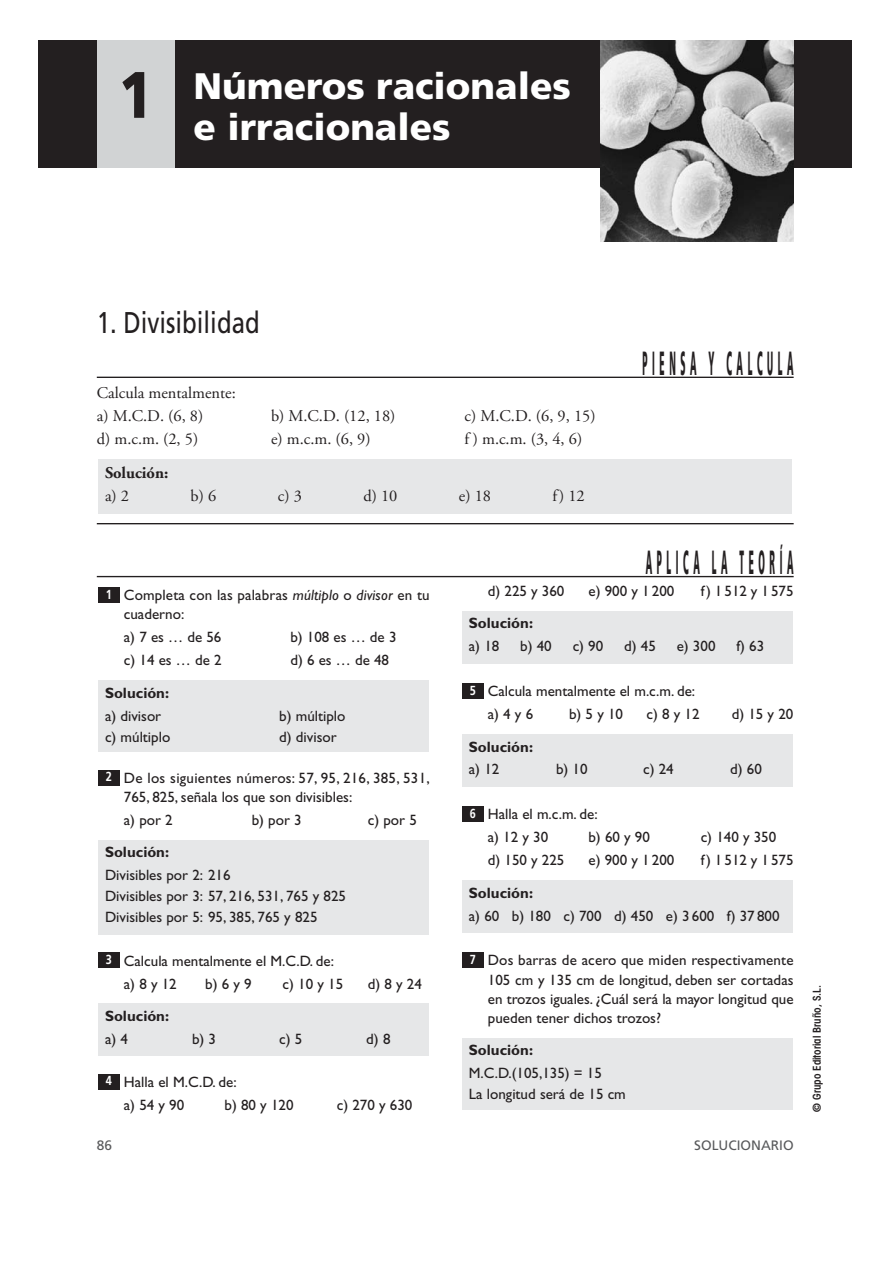
<style>
.page{position:relative;width:893px;height:1263px;background:#fff}
.page>*{position:absolute;margin:0;border:0;box-sizing:border-box;transform-origin:0 0}
.t1{font:900 36.9px/41px "Frutiger";color:#fff}
.t2{font:900 33.45px "Frutiger";letter-spacing:.55em;color:#231f20;scale:.25 1}
.t3{font:30px "Frutiger";color:#231f20;scale:.8 1}
.t4{font:16.35px/23px "Adobe Garamond";color:#231f20}
.t5{font:700 16.35px "Adobe Garamond";color:#231f20}
.t6{font:15px/19px "Gill Sans";color:#231f20}
.t7{font:700 15px "Gill Sans";color:#231f20}
.t8{font:13.65px "Frutiger";color:#58595b}
.t9{font:700 13.05px "Frutiger";color:#fff;scale:.83 1}
.t10{font:600 condensed 10.95px "Avant Garde";color:#231f20}
.s1{font-size:65.55px;color:#231f20}
.s2{font-style:italic}
</style>
<div class="page">
<div style="left:462px;top:1038px;width:330px;height:72px;background:#e6e7e8"></div>
<div style="left:462px;top:952px;width:21px;height:16px;background:#231f20"></div>
<div style="left:462px;top:881px;width:330px;height:52px;background:#e6e7e8"></div>
<div style="left:462px;top:806px;width:21px;height:16px;background:#231f20"></div>
<div style="left:462px;top:734px;width:330px;height:53px;background:#e6e7e8"></div>
<div style="left:462px;top:683px;width:21px;height:16px;background:#231f20"></div>
<div style="left:462px;top:611px;width:330px;height:53px;background:#e6e7e8"></div>
<div style="left:98px;top:1074px;width:21px;height:15px;background:#231f20"></div>
<div style="left:98px;top:1004px;width:330px;height:52px;background:#e6e7e8"></div>
<div style="left:98px;top:953px;width:21px;height:15px;background:#231f20"></div>
<div style="left:98px;top:840px;width:330px;height:95px;background:#e6e7e8"></div>
<div style="left:98px;top:770px;width:21px;height:15px;background:#231f20"></div>
<div style="left:98px;top:680px;width:330px;height:72px;background:#e6e7e8"></div>
<div style="left:98px;top:587px;width:21px;height:16px;background:#231f20"></div>
<hr style="left:97px;top:576px;width:696px;height:1px;background:#231f20">
<div style="left:39px;top:40px;width:812px;height:128px;background:#231f20"></div>
<div style="left:97px;top:40px;width:77px;height:128px;background:#d1d3d4"></div>
<img style="left:600px;top:40px;width:193px;height:201px">
<div style="left:98px;top:459px;width:694px;height:54px;background:#e6e7e8"></div>
<hr style="left:97px;top:377px;width:696px;height:1px;background:#231f20">
<hr style="left:97px;top:523px;width:696px;height:1px;background:#231f20">
<h1 class="t1" style="left:193px;top:68px;width:379px;text-indent:-75px"><span class="s1">1</span> Números racionales e irracionales</h1>
<h3 class="t3" style="left:97px;top:311px;width:205px">1. Divisibilidad</h3>
<p class="t4" style="left:97px;top:383px;width:140px">Calcula mentalmente: a) M.C.D. (6, 8)</p>
<p class="t4" style="left:271px;top:406px;width:126px">b) M.C.D. (12, 18)</p>
<p class="t4" style="left:464px;top:406px;width:132px">c) M.C.D. (6, 9, 15)</p>
<p class="t4" style="left:97px;top:429px;width:103px">d) m.c.m. (2, 5)</p>
<p class="t4" style="left:271px;top:429px;width:101px">e) m.c.m. (6, 9)</p>
<p class="t4" style="left:464px;top:429px;width:119px">f ) m.c.m. (3, 4, 6)</p>
<p class="t5" style="left:105px;top:466px;width:65px">Solución:</p>
<p class="t4" style="left:105px;top:486px;width:26px">a) 2</p>
<p class="t4" style="left:191px;top:486px;width:27px">b) 6</p>
<p class="t4" style="left:278px;top:486px;width:26px">c) 3</p>
<p class="t4" style="left:363px;top:486px;width:36px">d) 10</p>
<p class="t4" style="left:459px;top:486px;width:34px">e) 18</p>
<p class="t4" style="left:552px;top:486px;width:34px">f) 12</p>
<h2 class="t2" style="left:642px;top:350px;width:606px">PIENSA Y CALCULA</h2>
<h2 class="t2" style="left:645px;top:549px;width:593px">APLICA LA TEORÍA</h2>
<p class="t9" style="left:106px;top:589px;width:9px">1</p>
<p class="t6" style="left:124px;top:587px;width:307px">Completa con las palabras <span class="s2">múltiplo</span> o <span class="s2">divisor</span> en tu cuaderno:</p>
<p class="t6" style="left:124px;top:629px;width:99px">a) 7 es … de 56</p>
<p class="t6" style="left:290px;top:629px;width:108px">b) 108 es … de 3</p>
<p class="t6" style="left:124px;top:652px;width:99px">c) 14 es … de 2</p>
<p class="t6" style="left:290px;top:652px;width:100px">d) 6 es … de 48</p>
<p class="t7" style="left:105px;top:687px;width:66px">Solución:</p>
<p class="t6" style="left:105px;top:708px;width:58px">a) divisor</p>
<p class="t6" style="left:279px;top:708px;width:68px">b) múltiplo</p>
<p class="t6" style="left:105px;top:729px;width:67px">c) múltiplo</p>
<p class="t6" style="left:279px;top:729px;width:59px">d) divisor</p>
<p class="t9" style="left:106px;top:772px;width:9px">2</p>
<p class="t6" style="left:124px;top:770px;width:307px">De los siguientes números: 57, 95, 216, 385, 531,<br>765, 825, señala los que son divisibles:</p>
<p class="t6" style="left:124px;top:812px;width:50px">a) por 2</p>
<p class="t6" style="left:252px;top:812px;width:51px">b) por 3</p>
<p class="t6" style="left:368px;top:812px;width:51px">c) por 5</p>
<p class="t7" style="left:105px;top:847px;width:66px">Solución:</p>
<p class="t6" style="left:105px;top:866px;width:242px;line-height:21px">Divisibles por 2: 216<br>Divisibles por 3: 57, 216, 531, 765 y 825<br>Divisibles por 5: 95, 385, 765 y 825</p>
<p class="t9" style="left:106px;top:955px;width:9px">3</p>
<p class="t6" style="left:124px;top:951px;width:212px;line-height:23px">Calcula mentalmente el M.C.D. de: a) 8 y 12</p>
<p class="t6" style="left:205px;top:976px;width:48px">b) 6 y 9</p>
<p class="t6" style="left:282px;top:976px;width:62px">c) 10 y 15</p>
<p class="t6" style="left:368px;top:976px;width:56px">d) 8 y 24</p>
<p class="t7" style="left:105px;top:1011px;width:66px">Solución:</p>
<p class="t6" style="left:105px;top:1031px;width:24px">a) 4</p>
<p class="t6" style="left:192px;top:1031px;width:26px">b) 3</p>
<p class="t6" style="left:279px;top:1031px;width:25px">c) 5</p>
<p class="t6" style="left:366px;top:1031px;width:26px">d) 8</p>
<p class="t9" style="left:106px;top:1076px;width:9px">4</p>
<p class="t6" style="left:124px;top:1072px;width:114px;line-height:23px">Halla el M.C.D. de: a) 54 y 90</p>
<p class="t6" style="left:224px;top:1097px;width:70px">b) 80 y 120</p>
<p class="t6" style="left:337px;top:1097px;width:77px">c) 270 y 630</p>
<p class="t6" style="left:488px;top:583px;width:78px">d) 225 y 360</p>
<p class="t6" style="left:588px;top:583px;width:87px">e) 900 y 1 200</p>
<p class="t6" style="left:700px;top:583px;width:94px">f) 1 512 y 1 575</p>
<p class="t7" style="left:469px;top:618px;width:66px">Solución:</p>
<p class="t6" style="left:469px;top:638px;width:32px">a) 18</p>
<p class="t6" style="left:520px;top:638px;width:33px">b) 40</p>
<p class="t6" style="left:572px;top:638px;width:32px">c) 90</p>
<p class="t6" style="left:624px;top:638px;width:33px">d) 45</p>
<p class="t6" style="left:676px;top:638px;width:40px">e) 300</p>
<p class="t6" style="left:736px;top:638px;width:29px">f) 63</p>
<p class="t9" style="left:469px;top:685px;width:9px">5</p>
<p class="t6" style="left:488px;top:681px;width:209px;line-height:23px">Calcula mentalmente el m.c.m. de: a) 4 y 6</p>
<p class="t6" style="left:569px;top:706px;width:55px">b) 5 y 10</p>
<p class="t6" style="left:646px;top:706px;width:55px">c) 8 y 12</p>
<p class="t6" style="left:731px;top:706px;width:63px">d) 15 y 20</p>
<p class="t7" style="left:469px;top:741px;width:66px">Solución:</p>
<p class="t6" style="left:469px;top:762px;width:32px">a) 12</p>
<p class="t6" style="left:556px;top:762px;width:33px">b) 10</p>
<p class="t6" style="left:643px;top:762px;width:32px">c) 24</p>
<p class="t6" style="left:730px;top:762px;width:33px">d) 60</p>
<p class="t9" style="left:469px;top:808px;width:9px">6</p>
<p class="t6" style="left:488px;top:804px;width:111px;line-height:23px">Halla el m.c.m. de: a) 12 y 30</p>
<p class="t6" style="left:588px;top:829px;width:63px">b) 60 y 90</p>
<p class="t6" style="left:700px;top:829px;width:77px">c) 140 y 350</p>
<p class="t6" style="left:488px;top:852px;width:78px">d) 150 y 225</p>
<p class="t6" style="left:588px;top:852px;width:87px">e) 900 y 1 200</p>
<p class="t6" style="left:700px;top:852px;width:94px">f) 1 512 y 1 575</p>
<p class="t7" style="left:469px;top:887px;width:66px">Solución:</p>
<p class="t6" style="left:469px;top:908px;width:312px">a) 60 b) 180 c) 700 d) 450 e) 3 600 f) 37 800</p>
<p class="t9" style="left:469px;top:954px;width:9px">7</p>
<p class="t6" style="left:488px;top:952px;width:307px;text-align:justify">Dos barras de acero que miden respectivamente 105 cm y 135 cm de longitud, deben ser cortadas en trozos iguales. ¿Cuál será la mayor longitud que pueden tener dichos trozos?</p>
<p class="t7" style="left:469px;top:1045px;width:66px">Solución:</p>
<p class="t6" style="left:469px;top:1064px;width:158px;line-height:21px">M.C.D.(105,135) = 15<br>La longitud será de 15 cm</p>
<p class="t8" style="left:97px;top:1140px;width:17px">86</p>
<p class="t8" style="left:694px;top:1140px;width:101px">SOLUCIONARIO</p>
<p class="t10" style="left:813px;top:1112px;width:129px;rotate:-90deg">© Grupo Editorial Bruño, S.L.</p>
</div>
